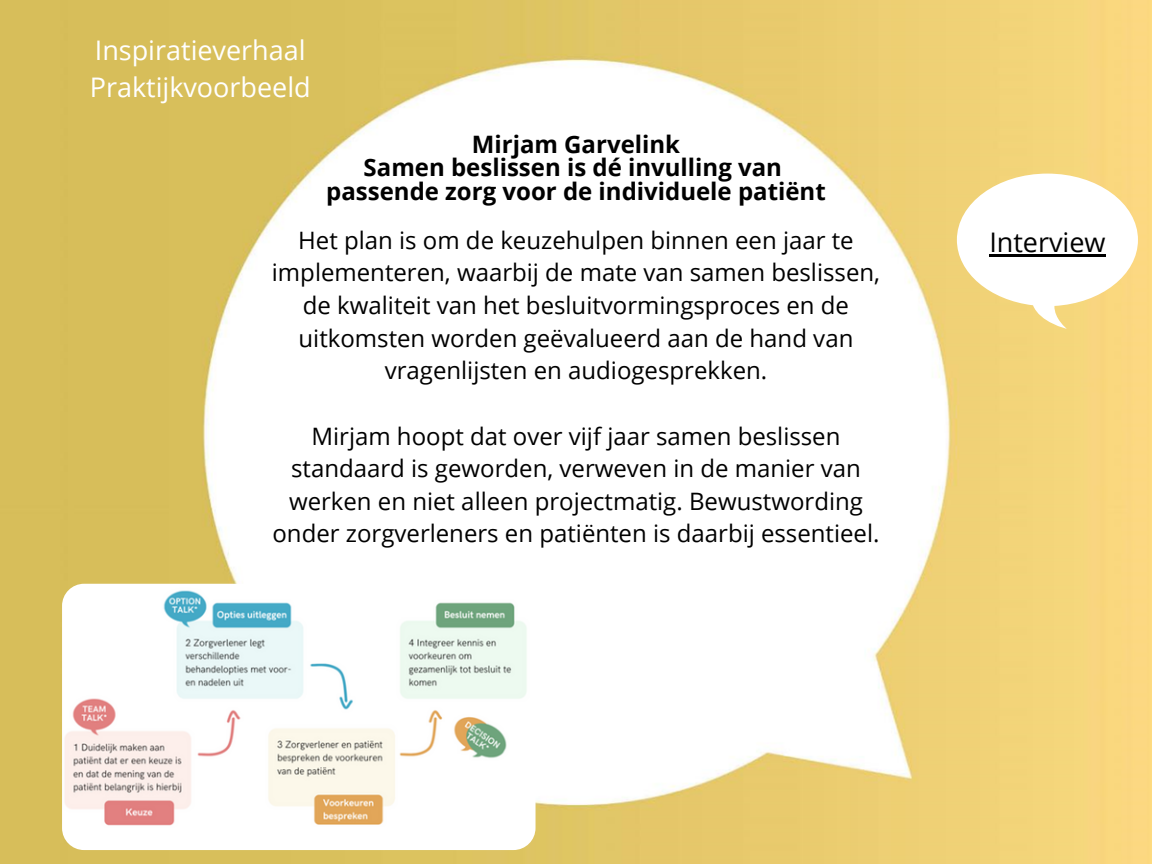
<style>
.page{position:relative;width:1152px;height:864px;background:#fff}
.page>*{position:absolute;margin:0;border:0;box-sizing:border-box;transform-origin:0 0}
.t1{font:27px "Open Sans";color:#fff}
.t2{font:27px "Open Sans";color:#000}
.t3{font:24px/32.7px "Open Sans";color:#000;text-align:center}
.t4{font:700 24px "Open Sans";color:#000}
</style>
<div class="page">
<img style="left:0;top:0;width:1152px;height:864px">
<svg style="left:957px;top:174px;width:181px;height:155px"></svg>
<img style="left:62px;top:584px;width:474px;height:266px;border-radius:22px">
<hr style="left:989px;top:254px;width:117px;height:2px;background:#000">
<p class="t1" style="left:95px;top:31px;width:212px">Inspiratieverhaal</p>
<p class="t1" style="left:90px;top:68px;width:222px">Praktijkvoorbeeld</p>
<p class="t4" style="left:472px;top:127px;width:210px">Mirjam Garvelink</p>
<p class="t4" style="left:364px;top:151px;width:420px">Samen beslissen is dé invulling van</p>
<p class="t4" style="left:326px;top:174px;width:501px">passende zorg voor de individuele patiënt</p>
<p class="t3" style="left:272px;top:223px;width:610px">Het plan is om de keuzehulpen binnen een jaar te implementeren, waarbij de mate van samen beslissen, de kwaliteit van het besluitvormingsproces en de uitkomsten worden geëvalueerd aan de hand van vragenlijsten en audiogesprekken.</p>
<p class="t3" style="left:272px;top:419px;width:609px">Mirjam hoopt dat over vijf jaar samen beslissen standaard is geworden, verweven in de manier van werken en niet alleen projectmatig. Bewustwording onder zorgverleners en patiënten is daarbij essentieel.</p>
<p class="t2" style="left:989px;top:223px;width:118px">Interview</p>
</div>
